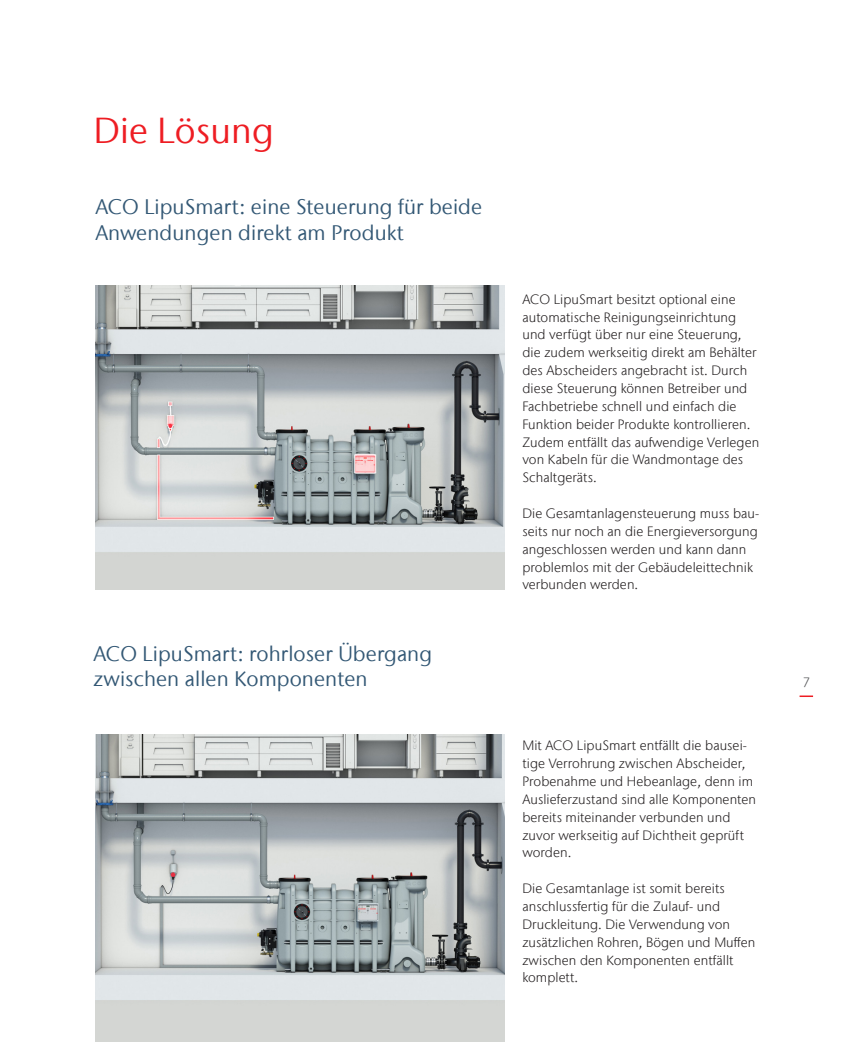
<style>
.page{position:relative;width:851px;height:1042px;background:#fff}
.page>*{position:absolute;margin:0;border:0;box-sizing:border-box;transform-origin:0 0}
.Heading{font:36px "Stone Sans IIITC Com";letter-spacing:.005em;color:#ee1d23}
.Intermediate_heading{font:21px/25.2px "Stone Sans IIITC Com";letter-spacing:.005em;color:#335875}
.Body_copy{font:300 13.5px/17.9px "Stone Sans IIITC Com";letter-spacing:.005em;color:#231f20}
.Page_number{font:300 13.5px "Stone Sans IIITC Com";color:#57585a}
</style>
<div class="page">
<img style="left:95px;top:286px;width:409px;height:303px">
<img style="left:95px;top:734px;width:409px;height:308px">
<svg style="left:799px;top:695px;width:13px;height:2px"></svg>
<p class="Heading" style="left:94px;top:108px;width:181px">Die Lösung</p>
<p class="Intermediate_heading" style="left:95px;top:194px;width:388px">ACO LipuSmart: eine Steuerung für beide<br>Anwendungen direkt am Produkt</p>
<p class="Intermediate_heading" style="left:94px;top:641px;width:340px">ACO LipuSmart: rohrloser Übergang zwischen allen Komponenten</p>
<p class="Body_copy" style="left:522px;top:290px;width:238px">ACO LipuSmart besitzt optional eine automatische Reinigungseinrichtung und verfügt über nur eine Steuerung, die zudem werkseitig direkt am Behälter des Abscheiders angebracht ist. Durch diese Steuerung können Betreiber und Fachbetriebe schnell und einfach die Funktion beider Produkte kontrollieren.<br>Zudem entfällt das aufwendige Verlegen von Kabeln für die Wandmontage des Schaltgeräts.</p>
<p class="Body_copy" style="left:522px;top:504px;width:238px">Die Gesamtanlagensteuerung muss bau&shy;seits nur noch an die Energieversorgung angeschlossen werden und kann dann problemlos mit der Gebäudeleittechnik verbunden werden.</p>
<p class="Body_copy" style="left:522px;top:736px;width:235px">Mit ACO LipuSmart entfällt die bausei&shy;tige Verrohrung zwischen Abscheider, Probenahme und Hebeanlage, denn im Auslieferzustand sind alle Komponenten bereits miteinander verbunden und zuvor werkseitig auf Dichtheit geprüft worden.</p>
<p class="Body_copy" style="left:522px;top:879px;width:234px">Die Gesamtanlage ist somit bereits anschlussfertig für die Zulauf- und<br>Druckleitung. Die Verwendung von zusätzlichen Rohren, Bögen und Muffen zwischen den Komponenten entfällt komplett.</p>
<p class="Page_number" style="left:802px;top:674px;width:9px">7</p>
</div>
